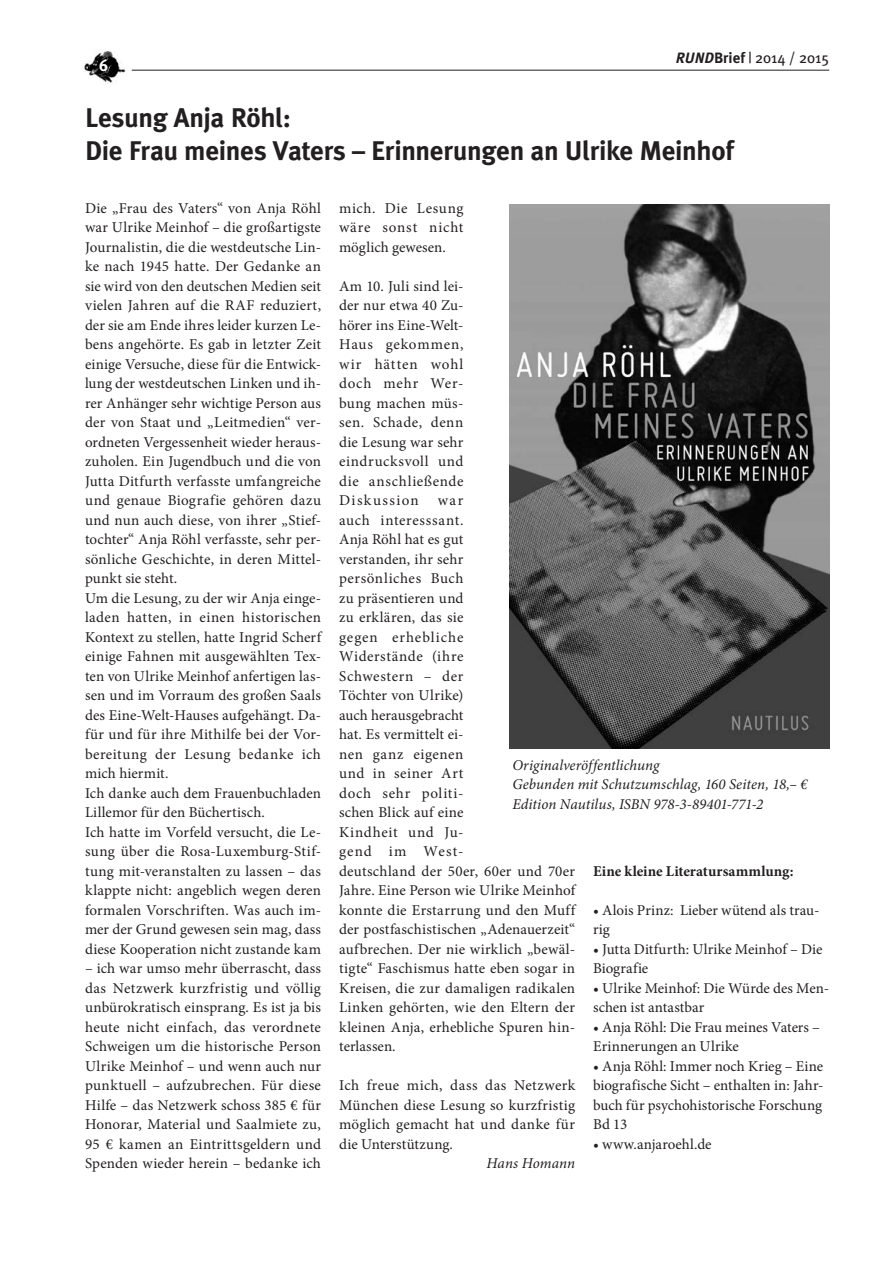
<style>
.page{position:relative;width:893px;height:1263px;background:#fff}
.page>*{position:absolute;margin:0;border:0;box-sizing:border-box;transform-origin:0 0}
.t1{font:700 27px/32.4px "Meta Plus";letter-spacing:-.01em;color:#231f20}
.t2{font:700 16.5px "Meta";color:#fff}
.t3{font:15px/19.5px "Minion Pro";letter-spacing:.01em;color:#231f20}
.t4{font:italic 15px/19.5px "Minion Pro";letter-spacing:.005em;color:#231f20}
.t5{font:700 15px "Minion Pro";letter-spacing:.005em;color:#231f20}
.t6{font:15px "Meta Plus";color:#231f20}
.s1{font-family:"Meta Plus Bold Caps";font-style:italic}
.s2{font-weight:700}
</style>
<div class="page">
<img style="left:84px;top:51px;width:42px;height:32px">
<hr style="left:132px;top:70px;width:697px;height:1px;background:#231f20">
<img style="left:510px;top:204px;width:319px;height:544px">
<p class="t2" style="left:99px;top:56px;width:10px">6</p>
<p class="t6" style="left:676px;top:49px;width:155px"><span class="s1">RUND</span><span class="s2">Brief</span> | 2014 / 2015</p>
<h1 class="t1" style="left:85px;top:102px;width:650px">Lesung Anja Röhl:<br>Die Frau meines Vaters – Erinnerungen an Ulrike Meinhof</h1>
<p class="t3" style="left:85px;top:198px;width:238px">Die „Frau des Vaters“ von Anja Röhl war Ulrike Meinhof – die großartigste Journalistin, die die westdeutsche Lin&shy;ke nach 1945 hatte. Der Gedanke an sie wird von den deutschen Medien seit vielen Jahren auf die RAF reduziert, der sie am Ende ihres leider kurzen Le&shy;bens angehörte. Es gab in letzter Zeit einige Versuche, diese für die Entwick&shy;lung der westdeutschen Linken und ih&shy;rer Anhänger sehr wichtige Person aus der von Staat und „Leitmedien“ ver&shy;ordneten Vergessenheit wieder heraus&shy;zuholen. Ein Jugendbuch und die von Jutta Ditfurth verfasste umfangreiche und genaue Biografie gehören dazu und nun auch diese, von ihrer „Stief&shy;tochter“ Anja Röhl verfasste, sehr per&shy;sönliche Geschichte, in deren Mittel&shy;punkt sie steht.<br>Um die Lesung, zu der wir Anja einge&shy;laden hatten, in einen historischen Kontext zu stellen, hatte Ingrid Scherf einige Fahnen mit ausgewählten Tex&shy;ten von Ulrike Meinhof anfertigen las&shy;sen und im Vorraum des großen Saals des Eine-Welt-Hauses aufgehängt. Da&shy;für und für ihre Mithilfe bei der Vor&shy;bereitung der Lesung bedanke ich mich hiermit.<br>Ich danke auch dem Frauenbuchladen Lillemor für den Büchertisch.<br>Ich hatte im Vorfeld versucht, die Le&shy;sung über die Rosa-Luxemburg-Stif&shy;tung mit-veranstalten zu lassen – das klappte nicht: angeblich wegen deren formalen Vorschriften. Was auch im&shy;mer der Grund gewesen sein mag, dass diese Kooperation nicht zustande kam</p>
<p class="t3" style="left:85px;top:959px;width:238px;text-align:justify">– ich war umso mehr überrascht, dass das Netzwerk kurzfristig und völlig unbürokratisch einsprang. Es ist ja bis heute nicht einfach, das verordnete Schweigen um die historische Person Ulrike Meinhof – und wenn auch nur punktuell – aufzubrechen. Für diese Hilfe – das Netzwerk schoss 385 € für Honorar, Material und Saalmiete zu, 95 € kamen an Eintrittsgeldern und Spenden wieder herein – bedanke ich</p>
<p class="t3" style="left:339px;top:198px;width:126px;text-align:justify">mich. Die Lesung wäre sonst nicht möglich gewesen.</p>
<p class="t3" style="left:339px;top:276px;width:126px;text-align:justify">Am 10. Juli sind lei&shy;der nur etwa 40 Zu&shy;hörer ins Eine-Welt-Haus gekommen, wir hätten wohl doch mehr Wer&shy;bung machen müs&shy;sen. Schade, denn die Lesung war sehr eindrucksvoll und die anschließende Diskussion</p>
<p class="t3" style="left:339px;top:491px;width:238px;text-indent:99px">war<br>auch interesssant.<br>Anja Röhl hat es gut<br>verstanden, ihr sehr<br>persönliches Buch<br>zu präsentieren und<br>zu erklären, das sie<br>gegen erhebliche<br>Widerstände (ihre<br>Schwestern – der<br>Töchter von Ulrike)<br>auch herausgebracht<br>hat. Es vermittelt ei-<br>nen ganz eigenen<br>und in seiner Art<br>doch sehr politi-<br>schen Blick auf eine<br>Kindheit und Ju-<br>gend im West-<br>deutschland der 50er, 60er und 70er<br>Jahre. Eine Person wie Ulrike Meinhof konnte die Erstarrung und den Muff der postfaschistischen „Adenauerzeit“ aufbrechen. Der nie wirklich „bewäl&shy;tigte“ Faschismus hatte eben sogar in<br>Kreisen, die zur damaligen radikalen<br>Linken gehörten, wie den Eltern der kleinen Anja, erhebliche Spuren hin&shy;terlassen.</p>
<p class="t3" style="left:339px;top:1076px;width:238px;text-align:justify">Ich freue mich, dass das Netzwerk München diese Lesung so kurzfristig möglich gemacht hat und danke für die Unterstützung.</p>
<p class="t4" style="left:487px;top:1154px;width:90px">Hans Homann</p>
<p class="t4" style="left:512px;top:755px;width:297px">Originalveröffentlichung<br>Gebunden mit Schutzumschlag, 160 Seiten, 18,– €<br>Edition Nautilus, ISBN 978-3-89401-771-2</p>
<p class="t5" style="left:593px;top:860px;width:202px">Eine kleine Literatursammlung:</p>
<p class="t3" style="left:593px;top:900px;width:228px">• Alois Prinz: Lieber wütend als trau&shy;rig</p>
<p class="t3" style="left:593px;top:939px;width:231px">• Jutta Ditfurth: Ulrike Meinhof – Die<br>Biografie</p>
<p class="t3" style="left:593px;top:978px;width:237px">• Ulrike Meinhof: Die Würde des Men&shy;schen ist antastbar</p>
<p class="t3" style="left:593px;top:1017px;width:228px">• Anja Röhl: Die Frau meines Vaters –<br>Erinnerungen an Ulrike</p>
<p class="t3" style="left:593px;top:1056px;width:232px;text-align:justify">• Anja Röhl: Immer noch Krieg – Eine biografische Sicht – enthalten in: Jahr&shy;buch für psychohistorische Forschung Bd 13</p>
<p class="t3" style="left:593px;top:1134px;width:120px">• www.anjaroehl.de</p>
</div>
